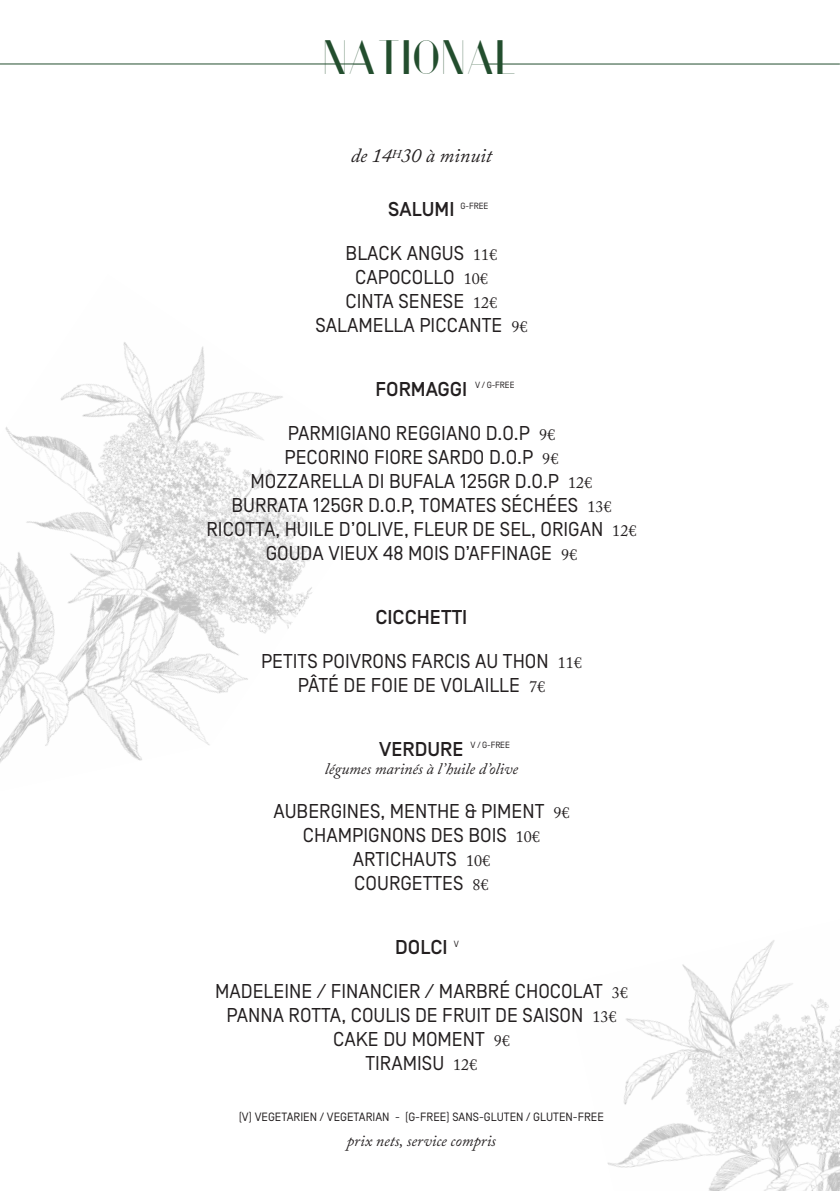
<style>
.page{position:relative;width:840px;height:1191px;background:#fff}
.page>*{position:absolute;margin:0;border:0;box-sizing:border-box;transform-origin:0 0}
.t1{font:700 46px "Vanity";letter-spacing:.05em;color:#234e2e}
.t2{font:20px "Simplon";color:#231f20}
.t3{font:500 20px "Simplon";color:#231f20}
.t4{font:italic 20px "Adobe Caslon Pro";color:#231f20}
.t5{font:italic 16px "Adobe Caslon Pro";color:#231f20}
.t6{font:12px "Simplon";color:#231f20}
.t7{font:9px "Simplon";letter-spacing:-.02em;color:#231f20}
.s1{font-family:"Adobe Caslon Pro";font-size:16px}
</style>
<div class="page">
<img style="left:607px;top:940px;width:232px;height:251px">
<img style="left:0;top:342px;width:313px;height:421px">
<hr style="left:486px;top:64px;width:353px;height:1px;background:#234e2e">
<hr style="left:0;top:64px;width:367px;height:1px;background:#234e2e">
<p class="t1" style="left:323px;top:33px;width:194px">NATIONAL</p>
<p class="t4" style="left:350px;top:143px;width:143px">de 14<sup>H</sup>30 à minuit</p>
<p class="t3" style="left:388px;top:198px;width:68px">SALUMI</p>
<p class="t2" style="left:345px;top:242px;width:153px">BLACK ANGUS <span class="s1">11€</span></p>
<p class="t2" style="left:355px;top:266px;width:134px">CAPOCOLLO <span class="s1">10€</span></p>
<p class="t2" style="left:345px;top:290px;width:153px">CINTA SENESE <span class="s1">12€</span></p>
<p class="t2" style="left:315px;top:314px;width:213px">SALAMELLA PICCANTE <span class="s1">9€</span></p>
<p class="t7" style="left:460px;top:201px;width:29px">G-FREE</p>
<p class="t3" style="left:375px;top:378px;width:93px">FORMAGGI</p>
<p class="t2" style="left:287px;top:422px;width:268px">PARMIGIANO REGGIANO D.O.P <span class="s1">9€</span></p>
<p class="t2" style="left:284px;top:446px;width:275px">PECORINO FIORE SARDO D.O.P <span class="s1">9€</span></p>
<p class="t2" style="left:250px;top:470px;width:343px">MOZZARELLA DI BUFALA 125GR D.O.P <span class="s1">12€</span></p>
<p class="t2" style="left:231px;top:494px;width:381px">BURRATA 125GR D.O.P, TOMATES SÉCHÉES <span class="s1">13€</span></p>
<p class="t2" style="left:206px;top:518px;width:431px">RICOTTA, HUILE D’OLIVE, FLEUR DE SEL, ORIGAN <span class="s1">12€</span></p>
<p class="t2" style="left:265px;top:542px;width:313px">GOUDA VIEUX 48 MOIS D’AFFINAGE <span class="s1">9€</span></p>
<p class="t7" style="left:475px;top:380px;width:41px">V / G-FREE</p>
<p class="t3" style="left:375px;top:606px;width:93px">CICCHETTI</p>
<p class="t2" style="left:261px;top:650px;width:322px">PETITS POIVRONS FARCIS AU THON <span class="s1">11€</span></p>
<p class="t2" style="left:297px;top:674px;width:249px">PÂTÉ DE FOIE DE VOLAILLE <span class="s1">7€</span></p>
<p class="t7" style="left:470px;top:740px;width:41px">V / G-FREE</p>
<p class="t3" style="left:379px;top:738px;width:86px">VERDURE</p>
<p class="t5" style="left:324px;top:759px;width:194px">légumes marinés à l’huile d’olive</p>
<p class="t2" style="left:273px;top:800px;width:297px">AUBERGINES, MENTHE &amp; PIMENT <span class="s1">9€</span></p>
<p class="t2" style="left:303px;top:824px;width:238px">CHAMPIGNONS DES BOIS <span class="s1">10€</span></p>
<p class="t2" style="left:352px;top:848px;width:139px">ARTICHAUTS <span class="s1">10€</span></p>
<p class="t2" style="left:354px;top:872px;width:136px">COURGETTES <span class="s1">8€</span></p>
<p class="t3" style="left:395px;top:936px;width:54px">DOLCI</p>
<p class="t2" style="left:215px;top:980px;width:414px">MADELEINE ⁄ FINANCIER ⁄ MARBRÉ CHOCOLAT <span class="s1">3€</span></p>
<p class="t2" style="left:226px;top:1004px;width:391px">PANNA ROTTA, COULIS DE FRUIT DE SAISON <span class="s1">13€</span></p>
<p class="t2" style="left:333px;top:1028px;width:178px">CAKE DU MOMENT <span class="s1">9€</span></p>
<p class="t2" style="left:365px;top:1052px;width:113px">TIRAMISU <span class="s1">12€</span></p>
<p class="t7" style="left:453px;top:939px;width:7px">V</p>
<p class="t6" style="left:239px;top:1110px;width:366px">(V) VEGETARIEN / VEGETARIAN - (G-FREE) SANS-GLUTEN / GLUTEN-FREE</p>
<p class="t5" style="left:346px;top:1131px;width:151px">prix nets, service compris</p>
</div>
